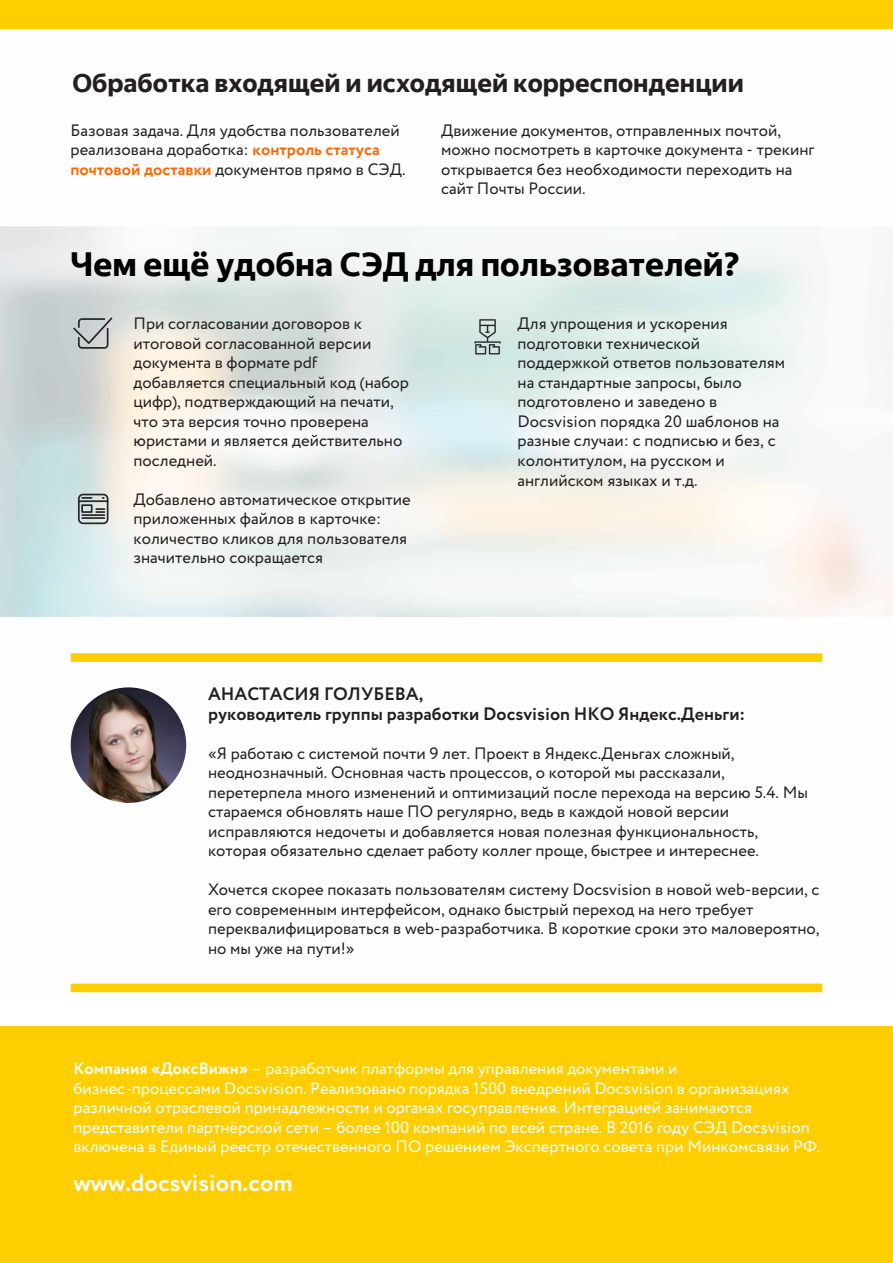
<style>
.page{position:relative;width:893px;height:1263px;background:#fff}
.page>*{position:absolute;margin:0;border:0;box-sizing:border-box;transform-origin:0 0}
.t1{font:700 33px "Yandex Sans Text";color:#000}
.t2{font:700 25.5px "Yandex Sans Text";color:#231f20}
.t3{font:700 24px "Circe";color:#fff}
.t4{font:700 18px/19.5px "Circe";color:#231f20}
.t5{font:16.5px/19.5px "Circe";color:#231f20}
.t6{font:16.5px/19.5px "Circe";color:#fff}
.s1{font-weight:700;color:#ff6701}
.s2{font-weight:700}
</style>
<div class="page">
<img style="left:0;top:28px;width:893px;height:965px">
<div style="left:0;top:1026px;width:893px;height:237px;background:#ffce01"></div>
<div style="left:0;top:0;width:893px;height:28px;background:#ffce01"></div>
<div style="left:71px;top:653px;width:751px;height:9px;background:#ffce01"></div>
<div style="left:71px;top:983px;width:751px;height:9px;background:#ffce01"></div>
<svg style="left:474px;top:319px;width:27px;height:35px"></svg>
<img style="left:71px;top:687px;width:115px;height:116px;border-radius:58px">
<svg style="left:72px;top:316px;width:42px;height:34px"></svg>
<div style="left:78px;top:494px;width:30px;height:30px;border:2px solid #272425;border-radius:4px"></div>
<hr style="left:79px;top:500px;width:29px;height:2px;background:#272425">
<svg style="left:82px;top:497px;width:10px;height:2px"></svg>
<div style="left:81px;top:504px;width:12px;height:9px;border:2px solid #272425"></div>
<svg style="left:96px;top:508px;width:8px;height:5px"></svg>
<hr style="left:82px;top:514px;width:22px;height:2px;background:#272425">
<hr style="left:82px;top:517px;width:22px;height:2px;background:#272425">
<h2 class="t2" style="left:72px;top:66px;width:673px">Обработка входящей и исходящей корреспонденции</h2>
<p class="t5" style="left:70px;top:121px;width:337px">Базовая задача. Для удобства пользователей реализована доработка: <span class="s1">контроль статуса почтовой доставки</span> документов прямо в СЭД.</p>
<p class="t5" style="left:441px;top:121px;width:375px">Движение документов, отправленных почтой, можно посмотреть в карточке документа - трекинг открывается без необходимости переходить на сайт Почты России.</p>
<h1 class="t1" style="left:70px;top:243px;width:670px">Чем ещё удобна СЭД для пользователей?</h1>
<p class="t5" style="left:134px;top:315px;width:277px">При согласовании договоров к итоговой согласованной версии документа в формате pdf добавляется специальный код (набор цифр), подтверждающий на печати, что эта версия точно проверена юристами и является действительно последней.</p>
<p class="t5" style="left:134px;top:490px;width:279px">Добавлено автоматическое открытие приложенных файлов в карточке: количество кликов для пользователя значительно сокращается</p>
<p class="t5" style="left:518px;top:315px;width:269px">Для упрощения и ускорения подготовки технической поддержкой ответов пользователям на стандартные запросы, было подготовлено и заведено в<br>Docsvision порядка 20 шаблонов на разные случаи: с подписью и без, с колонтитулом, на русском и английском языках и т.д.</p>
<p class="t4" style="left:208px;top:685px;width:539px">АНАСТАСИЯ ГОЛУБЕВА,<br>руководитель группы разработки Docsvision НКО Яндекс.Деньги:</p>
<p class="t5" style="left:208px;top:744px;width:601px">«Я работаю с системой почти 9 лет. Проект в Яндекс.Деньгах сложный, неоднозначный. Основная часть процессов, о которой мы рассказали, перетерпела много изменений и оптимизаций после перехода на версию 5.4. Мы стараемся обновлять наше ПО регулярно, ведь в каждой новой версии исправляются недочеты и добавляется новая полезная функциональность, которая обязательно сделает работу коллег проще, быстрее и интереснее.</p>
<p class="t5" style="left:208px;top:880px;width:613px">Хочется скорее показать пользователям систему Docsvision в новой web-версии, с его современным интерфейсом, однако быстрый переход на него требует переквалифицироваться в web-разработчика. В короткие сроки это маловероятно, но мы уже на пути!»</p>
<p class="t6" style="left:74px;top:1059px;width:748px"><span class="s2">Компания «ДоксВижн»</span> – разработчик платформы для управления документами и бизнес-процессами Docsvision. Реализовано порядка 1500 внедрений Docsvision в организациях различной отраслевой принадлежности и органах госуправления. Интеграцией занимаются представители партнёрской сети – более 100 компаний по всей стране. В 2016 году СЭД Docsvision включена в Единый реестр отечественного ПО решением Экспертного совета при Минкомсвязи РФ.</p>
<h3 class="t3" style="left:74px;top:1167px;width:221px">www.docsvision.com</h3>
</div>
